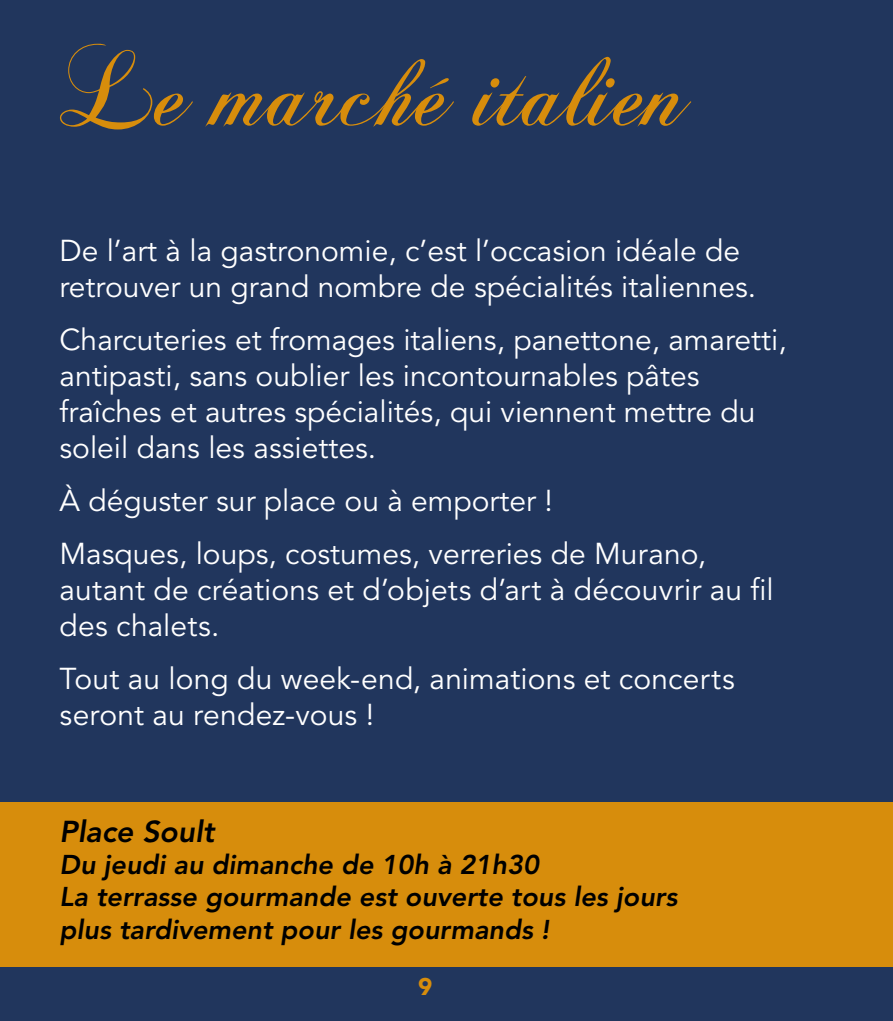
<style>
.page{position:relative;width:893px;height:1021px;background:#fff}
.page>*{position:absolute;margin:0;border:0;box-sizing:border-box;transform-origin:0 0}
.t1{font:102px "Chopin Script";color:#d78d0c}
.t2{font:30px/36px "Avenir LT Std";color:#fff}
.t3{font:italic 800 30px "Avenir LT Std";color:#000}
.t4{font:italic 800 27px/32.4px "Avenir LT Std";color:#000}
.t5{font:900 24px "Avenir LT Std";color:#d78d0c}
</style>
<div class="page">
<div style="left:0;top:0;width:893px;height:1020px;background:#21365d"></div>
<div style="left:0;top:802px;width:893px;height:164px;background:#d78d0c"></div>
<h1 class="t1" style="left:60px;top:29px;width:631px">Le marché italien</h1>
<p class="t2" style="left:60px;top:233px;width:698px">De l’art à la gastronomie, c’est l’occasion idéale de retrouver un grand nombre de spécialités italiennes.</p>
<p class="t2" style="left:60px;top:322px;width:729px">Charcuteries et fromages italiens, panettone, amaretti, antipasti, sans oublier les incontournables pâtes fraîches et autres spécialités, qui viennent mettre du soleil dans les assiettes.</p>
<p class="t2" style="left:60px;top:475px;width:648px;line-height:53.1px">À déguster sur place ou à emporter !<br>Masques, loups, costumes, verreries de Murano,</p>
<p class="t2" style="left:60px;top:572px;width:715px">autant de créations et d’objets d’art à découvrir au fil des chalets.</p>
<p class="t2" style="left:60px;top:661px;width:677px">Tout au long du week-end, animations et concerts seront au rendez-vous !</p>
<p class="t3" style="left:60px;top:813px;width:157px">Place Soult</p>
<p class="t4" style="left:60px;top:848px;width:619px">Du jeudi au dimanche de 10h à 21h30<br>La terrasse gourmande est ouverte tous les jours plus tardivement pour les gourmands !</p>
<p class="t5" style="left:418px;top:972px;width:16px">9</p>
</div>
